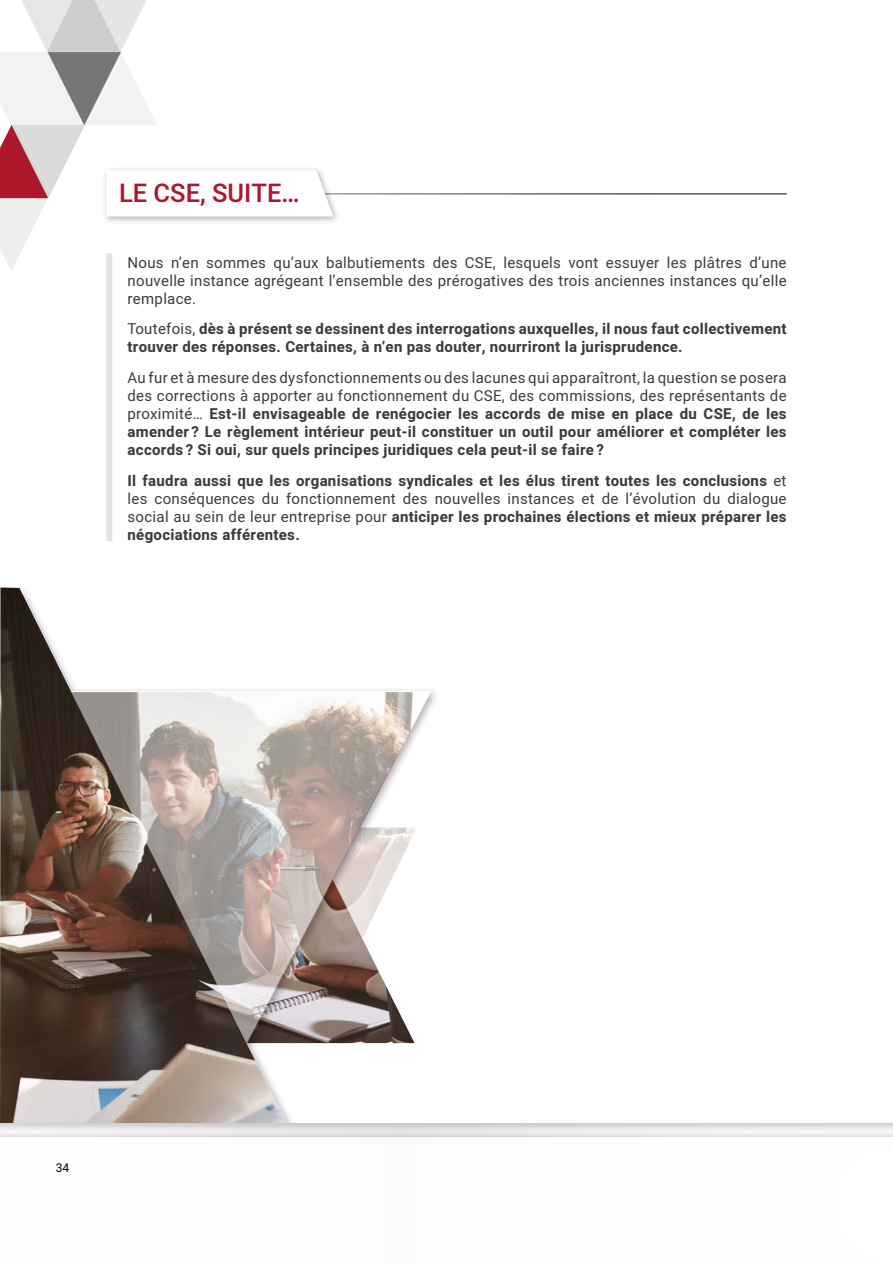
<style>
.page{position:relative;width:893px;height:1263px;background:#fff}
.page>*{position:absolute;margin:0;border:0;box-sizing:border-box;transform-origin:0 0}
.t1{font:500 25.5px "Heebo";color:#ad182d}
.t2{font:700 15px/18px "Heebo";letter-spacing:.02em;color:#3c3c3b;text-align:justify}
.t3{font:15px/18px "Heebo";letter-spacing:.02em;color:#3c3c3b;text-align:justify}
.t4{font:12px "Heebo";color:#000}
.s1{font-weight:400}
</style>
<div class="page">
<img style="left:320px;top:692px;width:111px;height:352px">
<svg style="left:305px;top:689px;width:15px;height:355px"></svg>
<img style="left:0;top:587px;width:305px;height:526px">
<div style="left:102px;top:166px;width:239px;height:59px;background:#000;opacity:.3"></div>
<div style="left:106px;top:253px;width:6px;height:288px;background:#e3e3e3"></div>
<svg style="left:0;top:0;width:333px;height:271px"></svg>
<div style="left:0;top:1113px;width:893px;height:150px;background:#878787;opacity:.75"></div>
<div style="left:0;top:1131px;width:893px;height:132px;background:#000;opacity:.18"></div>
<div style="left:0;top:1137px;width:893px;height:126px;background:#fff"></div>
<h1 class="t1" style="left:119px;top:175px;width:182px">LE CSE, SUITE…</h1>
<p class="t3" style="left:128px;top:253px;width:661px">Nous n’en sommes qu’aux balbutiements des CSE, lesquels vont essuyer les plâtres d’une nouvelle instance agrégeant l’ensemble des prérogatives des trois anciennes instances qu’elle remplace.</p>
<p class="t2" style="left:128px;top:320px;width:660px"><span class="s1">Toutefois,</span> dès à présent se dessinent des interrogations auxquelles, il nous faut collectivement trouver des réponses. Certaines, à n’en pas douter, nourriront la jurisprudence.</p>
<p class="t2" style="left:128px;top:369px;width:661px"><span class="s1">Au fur et à mesure des dysfonctionnements ou des lacunes qui apparaîtront, la question se posera des corrections à apporter au fonctionnement du CSE, des commissions, des représentants de proximité…</span> Est-il envisageable de renégocier les accords de mise en place du CSE, de les amender ? Le règlement intérieur peut-il constituer un outil pour améliorer et compléter les accords ? Si oui, sur quels principes juridiques cela peut-il se faire ?</p>
<p class="t2" style="left:128px;top:472px;width:660px">Il faudra aussi que les organisations syndicales et les élus tirent toutes les conclusions <span class="s1">et les conséquences du fonctionnement des nouvelles instances et de l’évolution du dialogue social au sein de leur entreprise pour</span> anticiper les prochaines élections et mieux préparer les négociations afférentes.</p>
<p class="t4" style="left:56px;top:1159px;width:15px">34</p>
</div>
